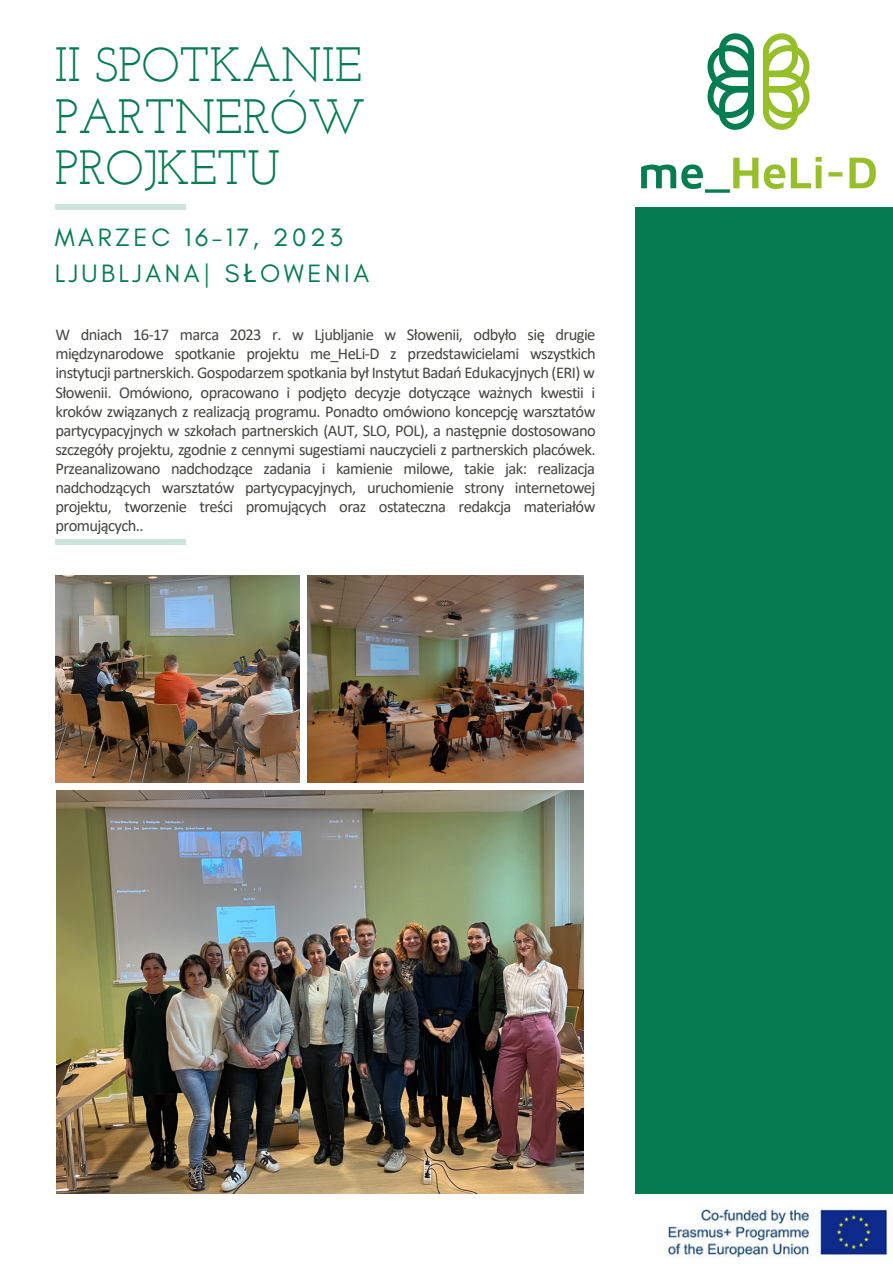
<style>
.page{position:relative;width:893px;height:1264px;background:#fff}
.page>*{position:absolute;margin:0;border:0;box-sizing:border-box;transform-origin:0 0}
.t1{font:48px/51.8px "Josefin Slab";color:#047c50;text-align:justify}
.t2{font:25.65px "Glacial Indifference";letter-spacing:.14em;color:#047c50}
.t3{font:16.5px/19px "Calibri";letter-spacing:-.035em;color:#444440;text-align:justify}
.s1{font-family:"Noto Sans"}
</style>
<div class="page">
<div style="left:55px;top:205px;width:130px;height:5px;background:#cce4dc"></div>
<div style="left:55px;top:540px;width:130px;height:5px;background:#cce4dc"></div>
<img style="left:666px;top:1205px;width:224px;height:53px">
<img style="left:57px;top:790px;width:526px;height:403px">
<img style="left:308px;top:575px;width:275px;height:207px">
<img style="left:55px;top:575px;width:244px;height:207px">
<div style="left:634px;top:207px;width:258px;height:986px;background:#047c50"></div>
<img style="left:641px;top:33px;width:235px;height:160px">
<p class="t1" style="left:55px;top:43px;width:312px">II SPOTKANIE PARTNERÓW PROJKETU</p>
<p class="t2" style="left:55px;top:222px;width:289px">MARZEC 16-17, 2023</p>
<p class="t2" style="left:55px;top:258px;width:316px">LJUBLJANA| S<span class="s1">Ł</span>OWENIA</p>
<p class="t3" style="left:55px;top:326px;width:542px">W dniach 16-17 marca 2023 r. w Ljubljanie w Słowenii, odbyło się drugie międzynarodowe spotkanie projektu me_HeLi-D z przedstawicielami wszystkich instytucji partnerskich. Gospodarzem spotkania był Instytut Badań Edukacyjnych (ERI) w Słowenii. Omówiono, opracowano i podjęto decyzje dotyczące ważnych kwestii i kroków związanych z realizacją programu. Ponadto omówiono koncepcję warsztatów partycypacyjnych w szkołach partnerskich (AUT, SLO, POL), a następnie dostosowano szczegóły projektu, zgodnie z cennymi sugestiami nauczycieli z partnerskich placówek.<br>Przeanalizowano nadchodzące zadania i kamienie milowe, takie jak: realizacja nadchodzących warsztatów partycypacyjnych, uruchomienie strony internetowej projektu, tworzenie treści promujących oraz ostateczna redakcja materiałów promujących..</p>
</div>
